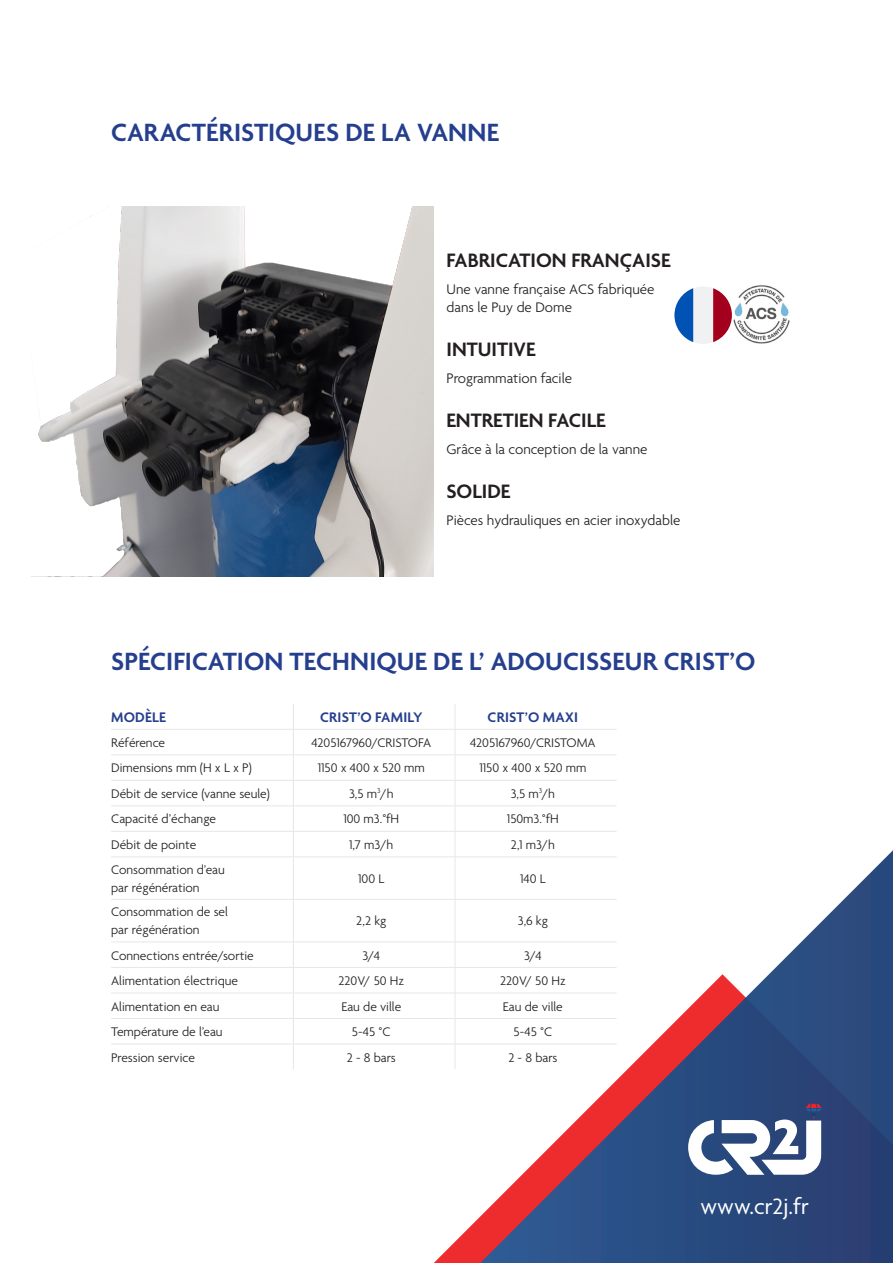
<style>
.page{position:relative;width:893px;height:1263px;background:#fff}
.page>*{position:absolute;margin:0;border:0;box-sizing:border-box;transform-origin:0 0}
.HEAD_DOMESTIC{font:600 27px "Agenda";color:#253f8e}
.TABLE_TEXT{font:24px "Agenda";color:#fff}
.t1{font:600 21px "Agenda";color:#231f20}
.t2{font:300 15px/18px "Agenda";color:#231f20}
.TABLE_TITLE{font:600 15px "Agenda";letter-spacing:.01em;color:#253f8e}
.TABLE_TEXT-2{font:300 13.5px/18px "Agenda";color:#231f20}
</style>
<div class="page">
<hr style="left:111px;top:729px;width:182px;height:1px;background:#e6e7e9">
<hr style="left:293px;top:729px;width:162px;height:1px;background:#e6e7e9">
<hr style="left:455px;top:729px;width:162px;height:1px;background:#e6e7e9">
<hr style="left:111px;top:754px;width:182px;height:1px;background:#e6e7e9">
<hr style="left:293px;top:754px;width:162px;height:1px;background:#e6e7e9">
<hr style="left:455px;top:754px;width:162px;height:1px;background:#e6e7e9">
<hr style="left:111px;top:780px;width:182px;height:1px;background:#e6e7e9">
<hr style="left:293px;top:780px;width:162px;height:1px;background:#e6e7e9">
<hr style="left:455px;top:780px;width:162px;height:1px;background:#e6e7e9">
<hr style="left:111px;top:805px;width:182px;height:1px;background:#e6e7e9">
<hr style="left:293px;top:805px;width:162px;height:1px;background:#e6e7e9">
<hr style="left:455px;top:805px;width:162px;height:1px;background:#e6e7e9">
<hr style="left:111px;top:831px;width:182px;height:1px;background:#e6e7e9">
<hr style="left:293px;top:831px;width:162px;height:1px;background:#e6e7e9">
<svg style="left:293px;top:704px;width:1px;height:146px"></svg>
<hr style="left:455px;top:831px;width:162px;height:1px;background:#e6e7e9">
<hr style="left:111px;top:857px;width:182px;height:1px;background:#e6e7e9">
<hr style="left:111px;top:899px;width:182px;height:1px;background:#e6e7e9">
<hr style="left:111px;top:942px;width:182px;height:1px;background:#e6e7e9">
<hr style="left:111px;top:967px;width:182px;height:1px;background:#e6e7e9">
<hr style="left:111px;top:993px;width:182px;height:1px;background:#e6e7e9">
<hr style="left:111px;top:1018px;width:182px;height:1px;background:#e6e7e9">
<hr style="left:111px;top:1044px;width:182px;height:1px;background:#e6e7e9">
<svg style="left:455px;top:704px;width:1px;height:146px"></svg>
<svg style="left:257px;top:850px;width:636px;height:413px"></svg>
<svg style="left:688px;top:1104px;width:134px;height:104px"></svg>
<img style="left:733px;top:285px;width:57px;height:59px">
<div style="left:674px;top:286px;width:58px;height:58px;background:#f0f1f2;border-radius:50%"></div>
<svg style="left:713px;top:288px;width:19px;height:54px"></svg>
<svg style="left:674px;top:288px;width:19px;height:54px"></svg>
<img style="left:32px;top:206px;width:402px;height:371px">
<p class="HEAD_DOMESTIC" style="left:111px;top:117px;width:389px">CARACTÉRISTIQUES DE LA VANNE</p>
<p class="t1" style="left:446px;top:249px;width:226px">FABRICATION FRANÇAISE</p>
<p class="t2" style="left:446px;top:281px;width:210px">Une vanne française ACS fabriquée dans le Puy de Dome</p>
<p class="t1" style="left:446px;top:338px;width:91px">INTUITIVE</p>
<p class="t2" style="left:446px;top:370px;width:127px">Programmation facile</p>
<p class="t1" style="left:446px;top:409px;width:161px">ENTRETIEN FACILE</p>
<p class="t2" style="left:446px;top:441px;width:203px">Grâce à la conception de la vanne</p>
<p class="t1" style="left:446px;top:480px;width:65px">SOLIDE</p>
<p class="t2" style="left:446px;top:512px;width:235px">Pièces hydrauliques en acier inoxydable</p>
<p class="HEAD_DOMESTIC" style="left:111px;top:647px;width:646px">SPÉCIFICATION TECHNIQUE DE L’ ADOUCISSEUR CRIST’O</p>
<p class="TABLE_TITLE" style="left:111px;top:709px;width:56px">MODÈLE</p>
<p class="TABLE_TITLE" style="left:320px;top:709px;width:104px">CRIST’O FAMILY</p>
<p class="TABLE_TITLE" style="left:488px;top:709px;width:92px">CRIST’O MAXI</p>
<p class="TABLE_TEXT-2" style="left:111px;top:734px;width:55px">Référence</p>
<p class="TABLE_TEXT-2" style="left:311px;top:734px;width:121px">4205167960/CRISTOFA</p>
<p class="TABLE_TEXT-2" style="left:470px;top:734px;width:127px">4205167960/CRISTOMA</p>
<p class="TABLE_TEXT-2" style="left:111px;top:760px;width:142px">Dimensions mm (H x L x P)</p>
<p class="TABLE_TEXT-2" style="left:318px;top:760px;width:109px">1150 x 400 x 520 mm</p>
<p class="TABLE_TEXT-2" style="left:479px;top:760px;width:109px">1150 x 400 x 520 mm</p>
<p class="TABLE_TEXT-2" style="left:111px;top:785px;width:160px">Débit de service (vanne seule)</p>
<p class="TABLE_TEXT-2" style="left:349px;top:785px;width:46px">3,5 m<sup>3</sup>/h</p>
<p class="TABLE_TEXT-2" style="left:511px;top:785px;width:46px">3,5 m<sup>3</sup>/h</p>
<p class="TABLE_TEXT-2" style="left:111px;top:811px;width:106px">Capacité d’échange</p>
<p class="TABLE_TEXT-2" style="left:343px;top:811px;width:57px">100 m3.°fH</p>
<p class="TABLE_TEXT-2" style="left:507px;top:811px;width:53px">150m3.°fH</p>
<p class="TABLE_TEXT-2" style="left:111px;top:836px;width:87px">Débit de pointe</p>
<p class="TABLE_TEXT-2" style="left:349px;top:836px;width:46px">1,7 m3/h</p>
<p class="TABLE_TEXT-2" style="left:511px;top:836px;width:46px">2,1 m3/h</p>
<p class="TABLE_TEXT-2" style="left:111px;top:861px;width:115px">Consommation d’eau par régénération</p>
<p class="TABLE_TEXT-2" style="left:358px;top:870px;width:28px">100 L</p>
<p class="TABLE_TEXT-2" style="left:520px;top:870px;width:27px">140 L</p>
<p class="TABLE_TEXT-2" style="left:111px;top:904px;width:118px">Consommation de sel par régénération</p>
<p class="TABLE_TEXT-2" style="left:356px;top:913px;width:32px">2,2 kg</p>
<p class="TABLE_TEXT-2" style="left:518px;top:913px;width:32px">3,6 kg</p>
<p class="TABLE_TEXT-2" style="left:111px;top:947px;width:144px">Connections entrée/sortie</p>
<p class="TABLE_TEXT-2" style="left:362px;top:947px;width:19px">3/4</p>
<p class="TABLE_TEXT-2" style="left:524px;top:947px;width:19px">3/4</p>
<p class="TABLE_TEXT-2" style="left:111px;top:972px;width:128px">Alimentation électrique</p>
<p class="TABLE_TEXT-2" style="left:338px;top:972px;width:67px">220V/ 50 Hz</p>
<p class="TABLE_TEXT-2" style="left:500px;top:972px;width:67px">220V/ 50 Hz</p>
<p class="TABLE_TEXT-2" style="left:111px;top:998px;width:110px">Alimentation en eau</p>
<p class="TABLE_TEXT-2" style="left:341px;top:998px;width:61px">Eau de ville</p>
<p class="TABLE_TEXT-2" style="left:503px;top:998px;width:61px">Eau de ville</p>
<p class="TABLE_TEXT-2" style="left:111px;top:1023px;width:113px">Température de l’eau</p>
<p class="TABLE_TEXT-2" style="left:352px;top:1023px;width:40px">5-45 °C</p>
<p class="TABLE_TEXT-2" style="left:513px;top:1023px;width:40px">5-45 °C</p>
<p class="TABLE_TEXT-2" style="left:111px;top:1049px;width:85px">Pression service</p>
<p class="TABLE_TEXT-2" style="left:347px;top:1049px;width:51px">2 - 8 bars</p>
<p class="TABLE_TEXT-2" style="left:508px;top:1049px;width:51px">2 - 8 bars</p>
<p class="TABLE_TEXT" style="left:701px;top:1193px;width:110px">www.cr2j.fr</p>
</div>
